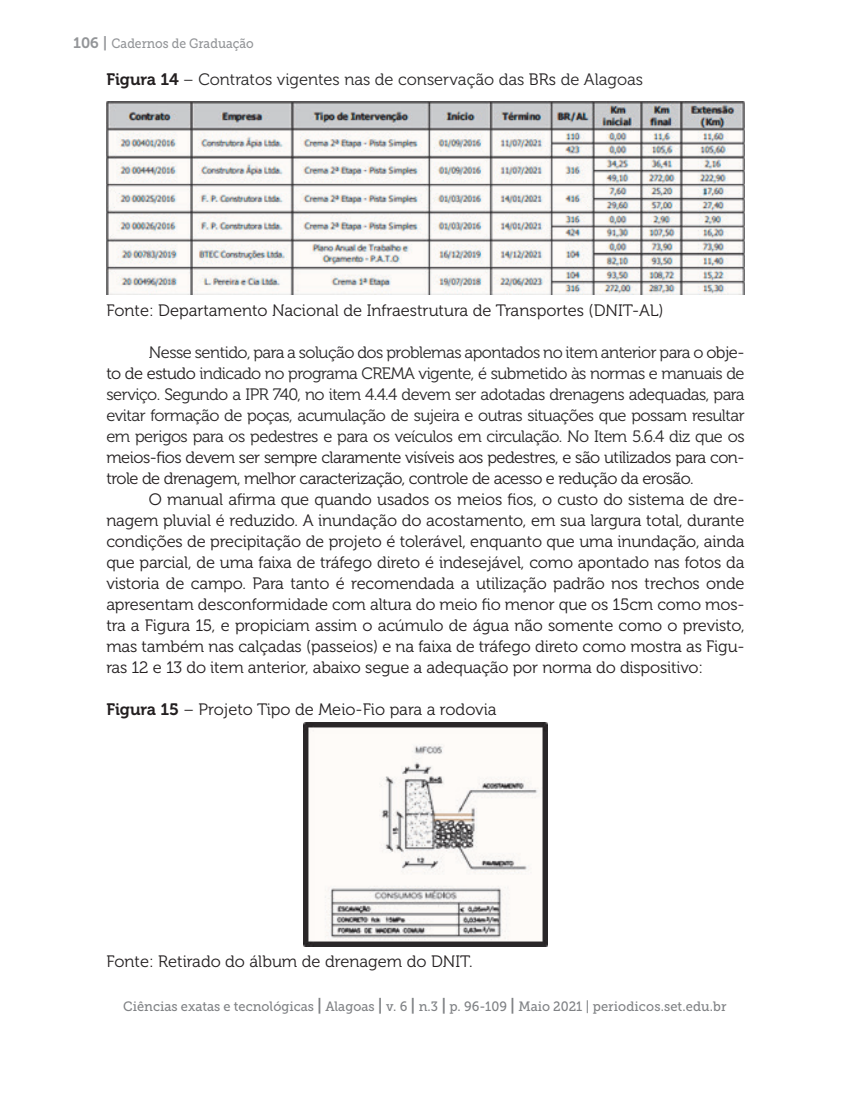
<style>
.page{position:relative;width:851px;height:1106px;background:#fff}
.page>*{position:absolute;margin:0;border:0;box-sizing:border-box;transform-origin:0 0}
.t1{font:16.5px/21px "Museo 300";color:#231f20;text-align:justify}
.t2{font:16.5px/21px "Museo 300";letter-spacing:-.03em;color:#2a2829;text-align:justify}
.t3{font:16.5px "Museo 300";color:#2a2829}
.t4{font:13.5px "Museo Slab 500";color:#808285;scale:.95 1}
.t5{font:13.5px "Museo Slab 500";color:#939598;scale:.9 1}
.s1{font-family:"Museo 700";font-size:15px}
.s2{font-family:"Museo 700";color:#231f20}
.s3{color:#231f20}
.s4{font-family:"Museo 700"}
.s5{font-family:"Museo 700";font-size:16.5px}
</style>
<div class="page">
<img style="left:106px;top:101px;width:638px;height:194px">
<img style="left:303px;top:722px;width:244px;height:224px">
<p class="t5" style="left:73px;top:36px;width:202px"><span class="s1">106 |</span> Cadernos de Graduação</p>
<p class="t3" style="left:106px;top:70px;width:538px"><span class="s2">Figura 14</span> – Contratos vigentes nas de conservação das <span class="s3">BRs</span> de Alagoas</p>
<p class="t1" style="left:106px;top:300px;width:558px">Fonte: Departamento Nacional de Infraestrutura de Transportes (DNIT-AL)</p>
<p class="t2" style="left:106px;top:342px;width:639px;text-indent:43px">Nesse sentido, para a solução <span class="s3">d</span>os problemas apontados no item anterior para o <span class="s3">obje&shy;to de estudo</span> indicado no programa CREMA vigente, é submetido às normas e manuais de serviço<span class="s3">.</span> Segundo a IPR 740, no item 4.4.4 devem ser adotadas drenagens adequadas, para evitar formação de poças, acumulação de sujeira e outras situações que possam resultar em perigos para os pedestres e para os veículos em circulação. No Item 5.6.4 diz que o<span class="s3">s meios-fios devem ser sempre claramente visíveis aos pedestres, e são utilizados para con&shy;trole de drenagem, melhor caracterização, controle de acesso e redução da erosão.</span></p>
<p class="t1" style="left:106px;top:489px;width:639px;text-indent:43px">O manual afirma que quando usados os meios fios, o custo do sistema de dre&shy;nagem pluvial é reduzido. A inundação do acostamento, em sua largura total, durante condições de precipitação de projeto é tolerável, enquanto que uma inundação, ainda que parcial, de uma faixa de tráfego direto é indesejável, como apontado nas fotos da vistoria de campo. Para tanto é recomendada a utilização padrão nos trechos onde apresentam desconformidade com altura do meio fio menor que os 15cm como mos&shy;tra a Figura 15, e propiciam assim o acúmulo de água não somente como o previsto, mas também nas calçadas (passeios) e na faixa de tráfego direto como mostra as Figu&shy;ras 12 e 13 do item anterior, abaixo segue a adequação por norma do dispositivo:</p>
<p class="t1" style="left:106px;top:699px;width:392px"><span class="s4">Figura 15</span> – Projeto Tipo de Meio-Fio para a rodovia</p>
<p class="t1" style="left:106px;top:951px;width:368px">Fonte: Retirado do álbum de drenagem do DNIT.</p>
<p class="t4" style="left:123px;top:999px;width:636px">Ciências exatas e tecnológicas <span class="s5">|</span> Alagoas <span class="s5">|</span> v. 6 <span class="s5">|</span> n.3 <span class="s5">|</span> p. 96-109 <span class="s5">|</span> Maio 2021 | periodicos.set.edu.br</p>
</div>
